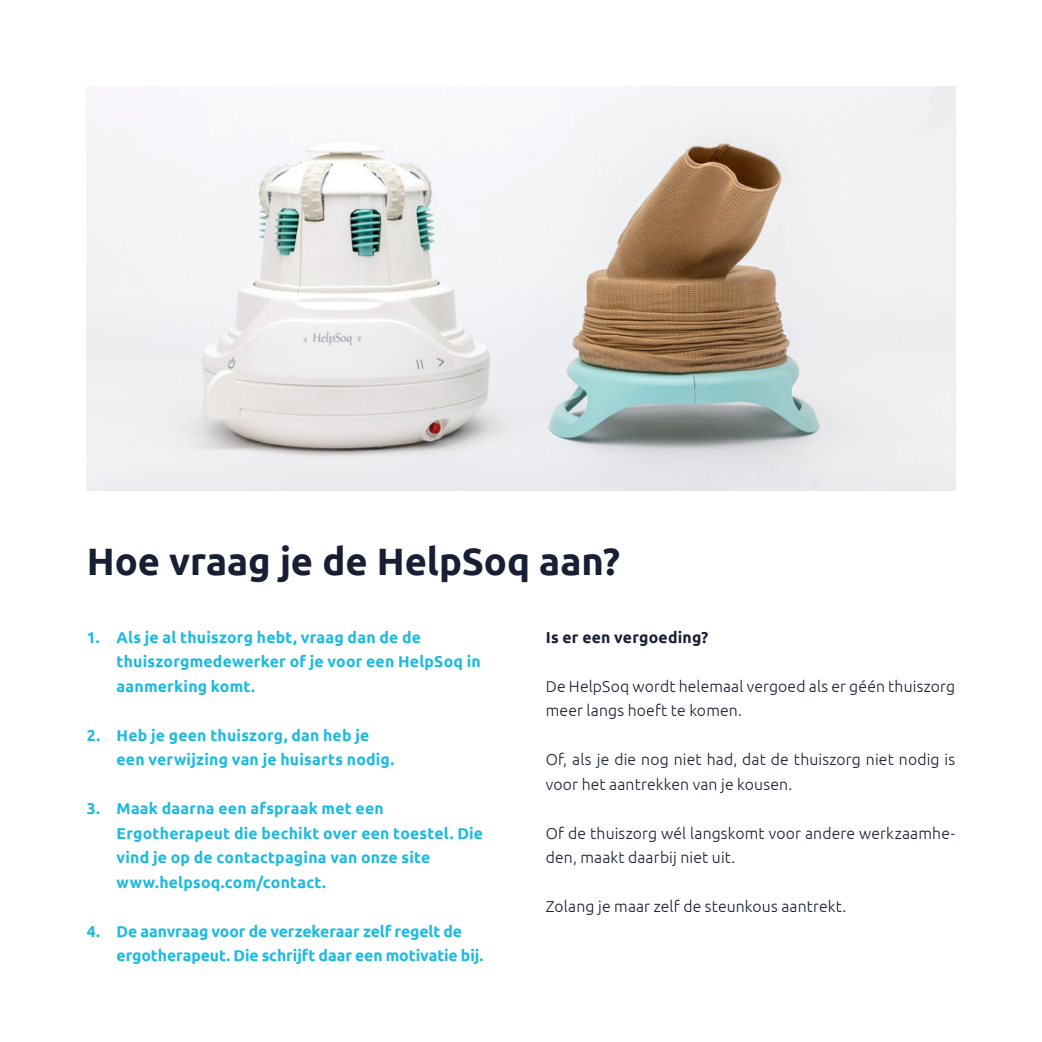
<style>
.page{position:relative;width:1042px;height:1042px;background:#fff}
.page>*{position:absolute;margin:0;border:0;box-sizing:border-box;transform-origin:0 0}
.t1{font:700 38.15px "Ubuntu";color:#181e34}
.t2{font:700 15.75px/24.5px "Ubuntu";letter-spacing:.015em;color:#1dbadf}
.t3{font:300 15.75px/24.5px "Ubuntu";letter-spacing:.01em;color:#181e34}
.t4{font:700 15.75px/24.5px "Ubuntu";letter-spacing:-.005em;color:#1dbadf}
.t5{font:700 15.75px "Ubuntu";letter-spacing:.015em;color:#181e34}
</style>
<div class="page">
<img style="left:87px;top:87px;width:868px;height:403px">
<h1 class="t1" style="left:87px;top:538px;width:535px">Hoe vraag je de HelpSoq aan?</h1>
<p class="t2" style="left:117px;top:624px;width:366px;text-indent:-30px">1. Als je al thuiszorg hebt, vraag dan de de thuiszorgmedewerker of je voor een HelpSoq in aanmerking komt.</p>
<p class="t2" style="left:117px;top:722px;width:279px;text-indent:-30px">2. Heb je geen thuiszorg, dan heb je een verwijzing van je huisarts nodig.</p>
<p class="t2" style="left:117px;top:796px;width:368px;text-indent:-30px">3. Maak daarna een afspraak met een Ergotherapeut die bechikt over een toestel. Die vind je op de contactpagina van onze site www.helpsoq.com/contact.</p>
<p class="t4" style="left:117px;top:919px;width:368px;text-indent:-30px">4. De aanvraag voor de verzekeraar zelf regelt de ergotherapeut. Die schrijft daar een motivatie bij.</p>
<p class="t5" style="left:546px;top:627px;width:164px">Is er een vergoeding?</p>
<p class="t3" style="left:546px;top:673px;width:411px">De HelpSoq wordt helemaal vergoed als er géén thuiszorg meer langs hoeft te komen.</p>
<p class="t3" style="left:546px;top:747px;width:411px">Of, als je die nog niet had, dat de thuiszorg niet nodig is voor het aantrekken van je kousen.</p>
<p class="t3" style="left:546px;top:820px;width:411px">Of de thuiszorg wél langskomt voor andere werkzaamhe&shy;den, maakt daarbij niet uit.</p>
<p class="t3" style="left:546px;top:894px;width:302px">Zolang je maar zelf de steunkous aantrekt.</p>
</div>
